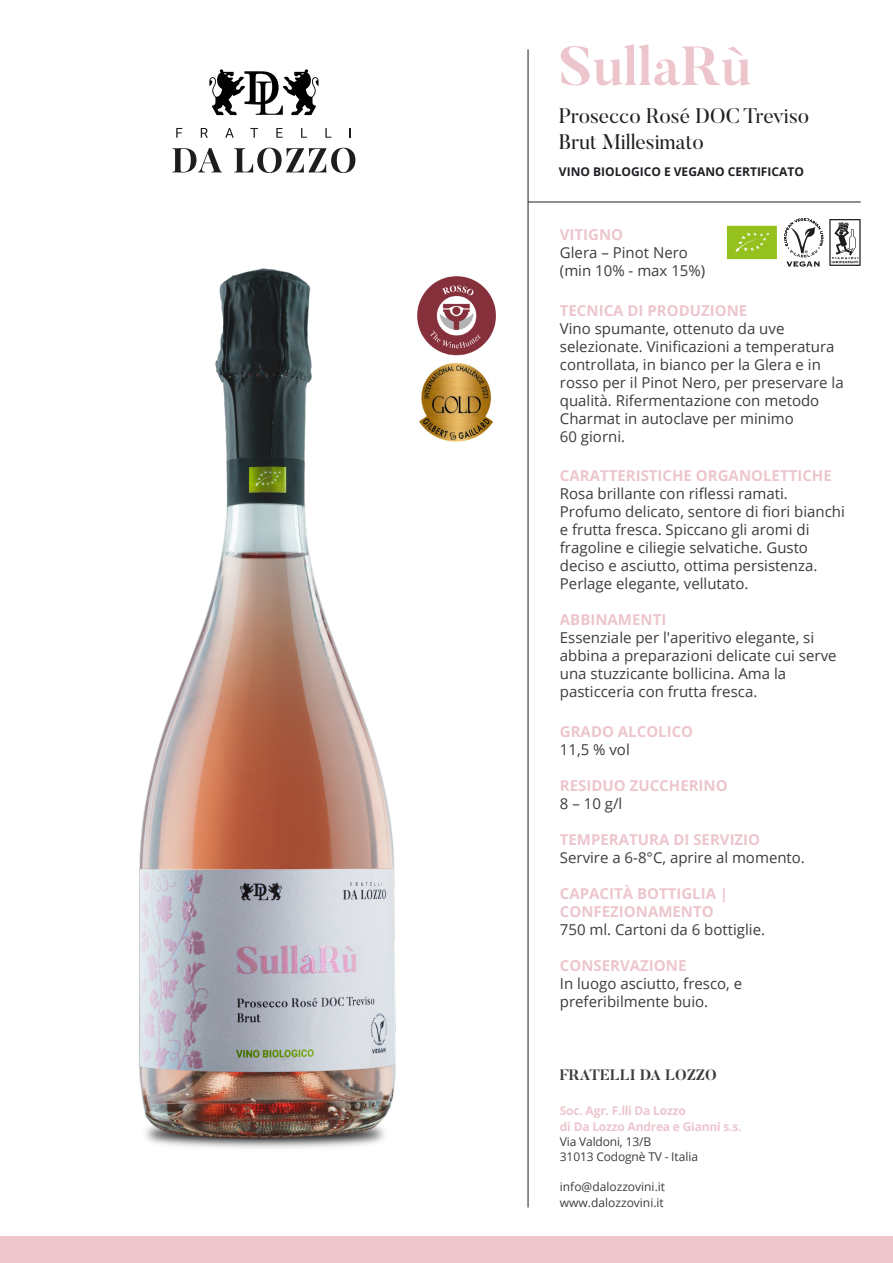
<style>
.page{position:relative;width:893px;height:1263px;background:#fff}
.page>*{position:absolute;margin:0;border:0;box-sizing:border-box;transform-origin:0 0}
.t1{font:700 54.6px "Butler";color:#edc6cd}
.t2{font:21px/25.2px "Butler";color:#211e23}
.t3{font:15px/18px "Open Sans";color:#3c3c3b}
.t4{font:700 15px/18px "Open Sans";color:#edc6cd}
.t5{font:700 15px "Butler";color:#3c3c3b}
.t6{font:12px/15.1px "Open Sans";color:#3c3c3b}
.t7{font:700 12px/15.8px "Open Sans";letter-spacing:-.015em;color:#edc6cd}
.t8{font:700 12px "Open Sans";color:#211e23}
</style>
<div class="page">
<img style="left:139px;top:162px;width:493px;height:1046px">
<hr style="left:528px;top:202px;width:333px;height:1px;background:#211e23">
<hr style="left:528px;top:49px;width:1px;height:1158px;background:#211e23">
<div style="left:0;top:1236px;width:893px;height:27px;background:#edc6cd"></div>
<svg style="left:172px;top:148px;width:50px;height:24px"></svg>
<svg style="left:234px;top:148px;width:121px;height:25px"></svg>
<svg style="left:176px;top:128px;width:6px;height:10px"></svg>
<svg style="left:201px;top:128px;width:7px;height:10px"></svg>
<svg style="left:225px;top:128px;width:9px;height:10px"></svg>
<svg style="left:250px;top:128px;width:8px;height:10px"></svg>
<svg style="left:276px;top:128px;width:7px;height:10px"></svg>
<svg style="left:301px;top:128px;width:6px;height:10px"></svg>
<svg style="left:325px;top:128px;width:6px;height:10px"></svg>
<svg style="left:209px;top:69px;width:110px;height:46px"></svg>
<svg style="left:784px;top:218px;width:39px;height:49px"></svg>
<svg style="left:727px;top:226px;width:50px;height:33px;background:#99c329"></svg>
<svg style="left:829px;top:219px;width:32px;height:47px"></svg>
<img style="left:413px;top:358px;width:87px;height:87px;border-radius:43px">
<img style="left:414px;top:273px;width:85px;height:85px;border-radius:43px">
<h1 class="t1" style="left:559px;top:31px;width:194px">SullaRù</h1>
<h2 class="t2" style="left:559px;top:103px;width:252px">Prosecco Rosé DOC Treviso<br>Brut Millesimato</h2>
<p class="t8" style="left:559px;top:163px;width:247px">VINO BIOLOGICO E VEGANO CERTIFICATO</p>
<p class="t4" style="left:560px;top:225px;width:65px">VITIGNO</p>
<p class="t3" style="left:560px;top:243px;width:147px">Glera – Pinot Nero (min 10% - max 15%)</p>
<p class="t4" style="left:560px;top:301px;width:189px">TECNICA DI PRODUZIONE</p>
<p class="t3" style="left:560px;top:319px;width:285px">Vino spumante, ottenuto da uve selezionate. Vinificazioni a temperatura controllata, in bianco per la Glera e in rosso per il Pinot Nero, per preservare la qualità. Rifermentazione con metodo Charmat in autoclave per minimo<br>60 giorni.</p>
<p class="t4" style="left:560px;top:466px;width:273px">CARATTERISTICHE ORGANOLETTICHE</p>
<p class="t3" style="left:560px;top:484px;width:286px">Rosa brillante con riflessi ramati.<br>Profumo delicato, sentore di fiori bianchi e frutta fresca. Spiccano gli aromi di fragoline e ciliegie selvatiche. Gusto deciso e asciutto, ottima persistenza.<br>Perlage elegante, vellutato.</p>
<p class="t4" style="left:560px;top:610px;width:108px">ABBINAMENTI</p>
<p class="t3" style="left:560px;top:628px;width:278px">Essenziale per l'aperitivo elegante, si abbina a preparazioni delicate cui serve una stuzzicante bollicina. Ama la pasticceria con frutta fresca.</p>
<p class="t4" style="left:560px;top:722px;width:135px">GRADO ALCOLICO</p>
<p class="t3" style="left:560px;top:740px;width:71px">11,5 % vol</p>
<p class="t4" style="left:560px;top:776px;width:169px">RESIDUO ZUCCHERINO</p>
<p class="t3" style="left:560px;top:794px;width:64px">8 – 10 g/l</p>
<p class="t4" style="left:560px;top:830px;width:202px">TEMPERATURA DI SERVIZIO</p>
<p class="t3" style="left:560px;top:848px;width:247px">Servire a 6-8°C, aprire al momento.</p>
<p class="t4" style="left:560px;top:884px;width:170px">CAPACITÀ BOTTIGLIA |<br>CONFEZIONAMENTO</p>
<p class="t3" style="left:560px;top:920px;width:207px">750 ml. Cartoni da 6 bottiglie.</p>
<p class="t4" style="left:560px;top:956px;width:128px">CONSERVAZIONE</p>
<p class="t3" style="left:560px;top:974px;width:184px">In luogo asciutto, fresco, e preferibilmente buio.</p>
<p class="t5" style="left:560px;top:1065px;width:158px">FRATELLI DA LOZZO</p>
<p class="t7" style="left:560px;top:1102px;width:183px">Soc. Agr. F.lli Da Lozzo<br>di Da Lozzo Andrea e Gianni s.s.</p>
<p class="t6" style="left:560px;top:1133px;width:140px">Via Valdoni, 13/B<br>31013 Codognè TV - Italia</p>
<p class="t6" style="left:560px;top:1179px;width:107px">info@dalozzovini.it www.dalozzovini.it</p>
</div>
